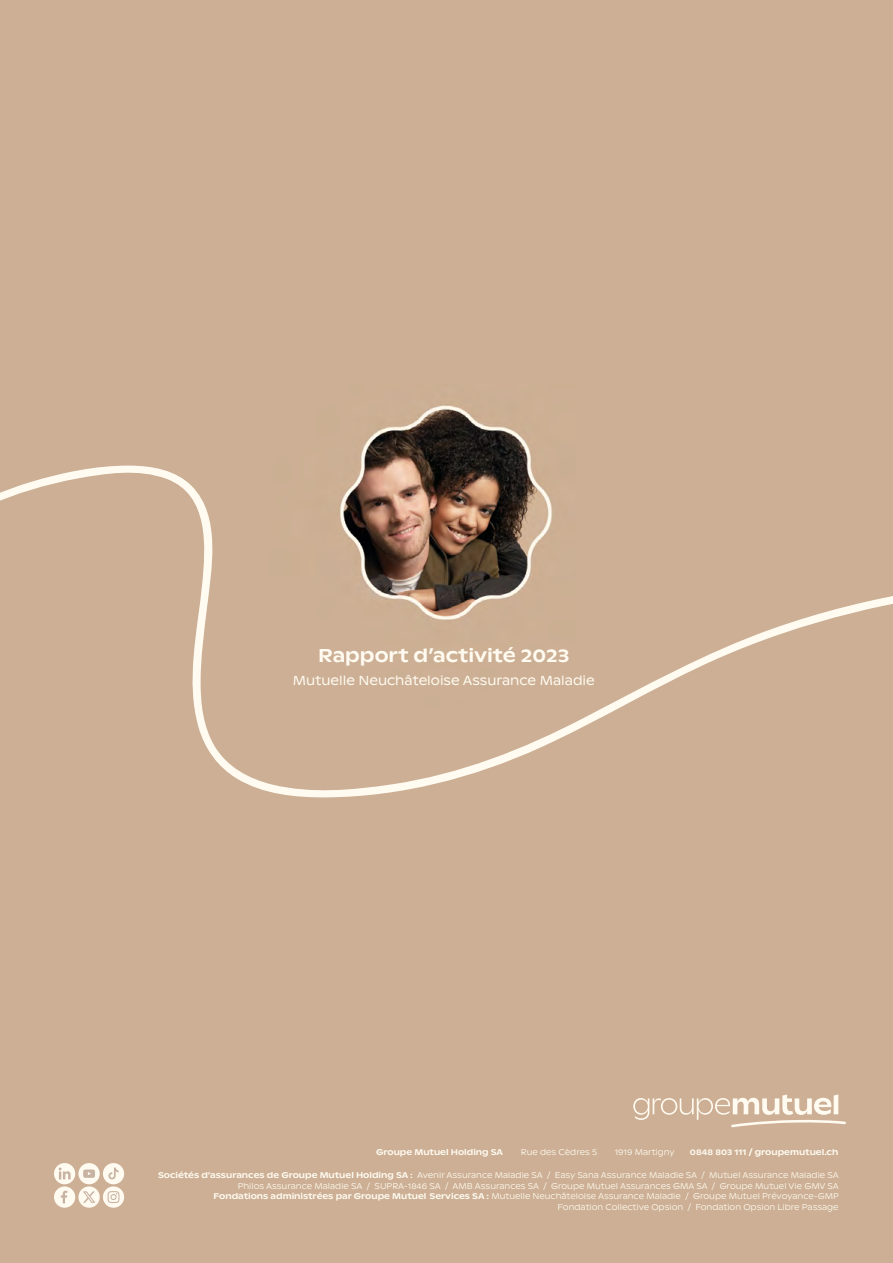
<style>
.page{position:relative;width:893px;height:1263px;background:#ccaf94}
.page>*{position:absolute;margin:0;border:0;box-sizing:border-box;transform-origin:0 0}
.t1{font:500 18.6px "ABC Ginto Nord";color:#fffbf1}
.t2{font:13.05px "ABC Ginto Nord";color:#fffbf1}
.t3{font:300 8.25px/10.5px "ABC Ginto Nord";color:#fffbf1;text-align:right}
.t4{font:500 8.25px "ABC Ginto Nord";color:#fffbf1}
.s1{font-weight:500}
</style>
<div class="page">
<svg style="left:633px;top:1094px;width:213px;height:33px"></svg>
<div style="left:54px;top:1186px;width:21px;height:22px;background:#fffbf1;border-radius:50%"></div>
<div style="left:78px;top:1186px;width:22px;height:22px;background:#fffbf1;border-radius:50%"></div>
<svg style="left:103px;top:1186px;width:21px;height:22px"></svg>
<div style="left:54px;top:1163px;width:21px;height:21px;background:#fffbf1;border-radius:50%"></div>
<div style="left:78px;top:1163px;width:22px;height:21px;background:#fffbf1;border-radius:50%"></div>
<div style="left:103px;top:1163px;width:21px;height:21px;background:#fffbf1;border-radius:50%"></div>
<svg style="left:61px;top:1191px;width:6px;height:12px"></svg>
<svg style="left:108px;top:1191px;width:11px;height:12px"></svg>
<svg style="left:59px;top:1167px;width:12px;height:12px"></svg>
<svg style="left:83px;top:1169px;width:12px;height:9px"></svg>
<svg style="left:108px;top:1167px;width:11px;height:12px"></svg>
<svg style="left:83px;top:1191px;width:12px;height:12px"></svg>
<svg style="left:0;top:465px;width:893px;height:333px;background:#c6aa91"></svg>
<h1 class="t1" style="left:318px;top:644px;width:253px">Rapport d’activité 2023</h1>
<h2 class="t2" style="left:293px;top:672px;width:304px">Mutuelle Neuchâteloise Assurance Maladie</h2>
<p class="t4" style="left:376px;top:1147px;width:129px">Groupe Mutuel Holding SA</p>
<p class="t3" style="left:521px;top:1147px;width:78px">Rue des Cèdres 5</p>
<p class="t3" style="left:615px;top:1147px;width:61px">1919 Martigny</p>
<p class="t4" style="left:690px;top:1147px;width:150px">0848 803 111 / groupemutuel.ch</p>
<p class="t3" style="left:158px;top:1170px;width:682px"><span class="s1">Sociétés d‘assurances de Groupe Mutuel Holding SA :</span> Avenir Assurance Maladie SA / Easy Sana Assurance Maladie SA / Mutuel Assurance Maladie SA Philos Assurance Maladie SA / SUPRA-1846 SA / AMB Assurances SA / Groupe Mutuel Assurances GMA SA / Groupe Mutuel Vie GMV SA<br><span class="s1">Fondations administrées par Groupe Mutuel Services SA :</span> Mutuelle Neuchâteloise Assurance Maladie / Groupe Mutuel Prévoyance-GMP<br>Fondation Collective Opsion / Fondation Opsion Libre Passage</p>
</div>
